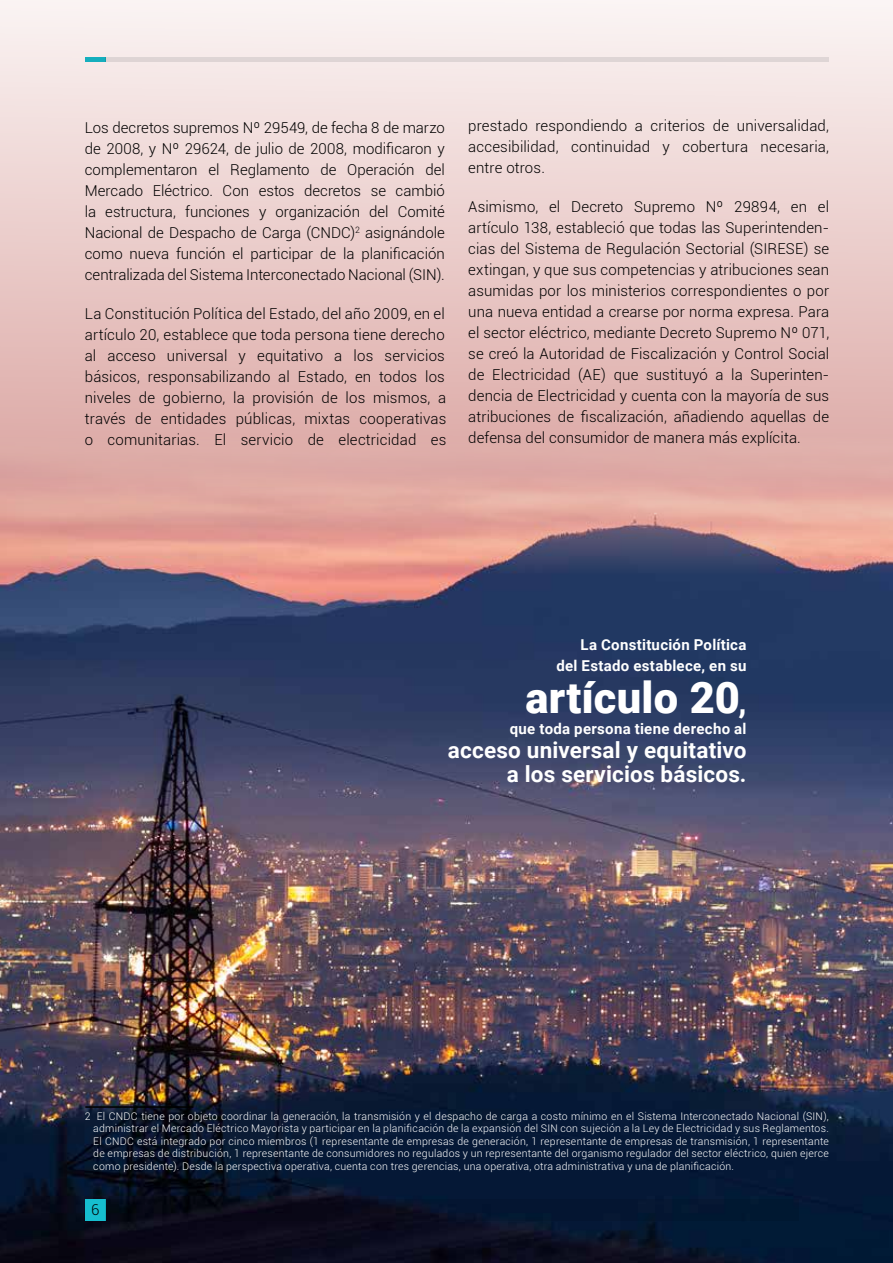
<style>
.page{position:relative;width:893px;height:1263px;background:#fff}
.page>*{position:absolute;margin:0;border:0;box-sizing:border-box;transform-origin:0 0}
.t1{font:900 43.5px "Roboto";letter-spacing:.005em;color:#fff}
.t2{font:700 22.5px/24px "Roboto";letter-spacing:.01em;color:#fff;text-align:right}
.t3{font:300 15px/21px "Roboto";letter-spacing:.01em;color:#000;text-align:justify}
.t4{font:700 15px/21px "Roboto";letter-spacing:.02em;color:#fff;text-align:right}
.t5{font:300 10.5px/12.6px "Roboto";letter-spacing:.02em;color:#fff;text-align:justify}
.s1{font-size:30px}
</style>
<div class="page">
<svg style="left:0;top:0;width:893px;height:436px;background:#ecd0cf"></svg>
<img style="left:0;top:436px;width:893px;height:827px">
<hr style="left:85px;top:1106px;width:108px;height:2px;background:#000">
<div style="left:85px;top:1199px;width:21px;height:21px;background:#16becf"></div>
<div style="left:106px;top:1200px;width:693px;height:21px;background:linear-gradient(to right,#0b0611,#011b39)"></div>
<hr style="left:85px;top:58px;width:21px;height:4px;background:#15aebd">
<hr style="left:106px;top:58px;width:723px;height:4px;background:#ded5d5">
<p class="t3" style="left:85px;top:116px;width:362px">Los decretos supremos Nº 29549, de fecha 8 de marzo de 2008, y Nº 29624, de julio de 2008, modificaron y complementaron el Reglamento de Operación del Mercado Eléctrico. Con estos decretos se cambió la estructura, funciones y organización del Comité Nacional de Despacho de Carga (CNDC)<sup>2</sup> asignándole como nueva función el participar de la planificación centralizada del Sistema Interconectado Nacional (SIN).</p>
<p class="t3" style="left:85px;top:302px;width:363px">La Constitución Política del Estado, del año 2009, en el artículo 20, establece que toda persona tiene derecho al acceso universal y equitativo a los servicios básicos, responsabilizando al Estado, en todos los niveles de gobierno, la provisión de los mismos, a través de entidades públicas, mixtas cooperativas o comunitarias. El servicio de electricidad es</p>
<p class="t3" style="left:468px;top:115px;width:362px">prestado respondiendo a criterios de universalidad, accesibilidad, continuidad y cobertura necesaria, entre otros.</p>
<p class="t3" style="left:468px;top:196px;width:362px">Asimismo, el Decreto Supremo Nº 29894, en el artículo 138, estableció que todas las Superintenden&shy;cias del Sistema de Regulación Sectorial (SIRESE) se extingan, y que sus competencias y atribuciones sean asumidas por los ministerios correspondientes o por una nueva entidad a crearse por norma expresa. Para el sector eléctrico, mediante Decreto Supremo Nº 071, se creó la Autoridad de Fiscalización y Control Social de Electricidad (AE) que sustituyó a la Superinten&shy;dencia de Electricidad y cuenta con la mayoría de sus atribuciones de fiscalización, añadiendo aquellas de defensa del consumidor de manera más explícita.</p>
<p class="t4" style="left:556px;top:634px;width:192px">La Constitución Política del Estado establece, en su</p>
<h1 class="t1" style="left:525px;top:667px;width:223px">artículo 20<span class="s1">,</span></h1>
<p class="t4" style="left:510px;top:718px;width:238px">que toda persona tiene derecho al</p>
<h2 class="t2" style="left:448px;top:737px;width:300px">acceso universal y equitativo a los servicios básicos.</h2>
<p class="t5" style="left:93px;top:1109px;width:737px;text-indent:-9px">2 El CNDC tiene por objeto coordinar la generación, la transmisión y el despacho de carga a costo mínimo en el Sistema Interconectado Nacional (SIN), administrar el Mercado Eléctrico Mayorista y participar en la planificación de la expansión del SIN con sujeción a la Ley de Electricidad y sus Reglamentos.<br>El CNDC está integrado por cinco miembros (1 representante de empresas de generación, 1 representante de empresas de transmisión, 1 representante de empresas de distribución, 1 representante de consumidores no regulados y un representante del organismo regulador del sector eléctrico, quien ejerce como presidente). Desde la perspectiva operativa, cuenta con tres gerencias, una operativa, otra administrativa y una de planificación.</p>
<p class="t3" style="left:91px;top:1199px;width:10px">6</p>
</div>
